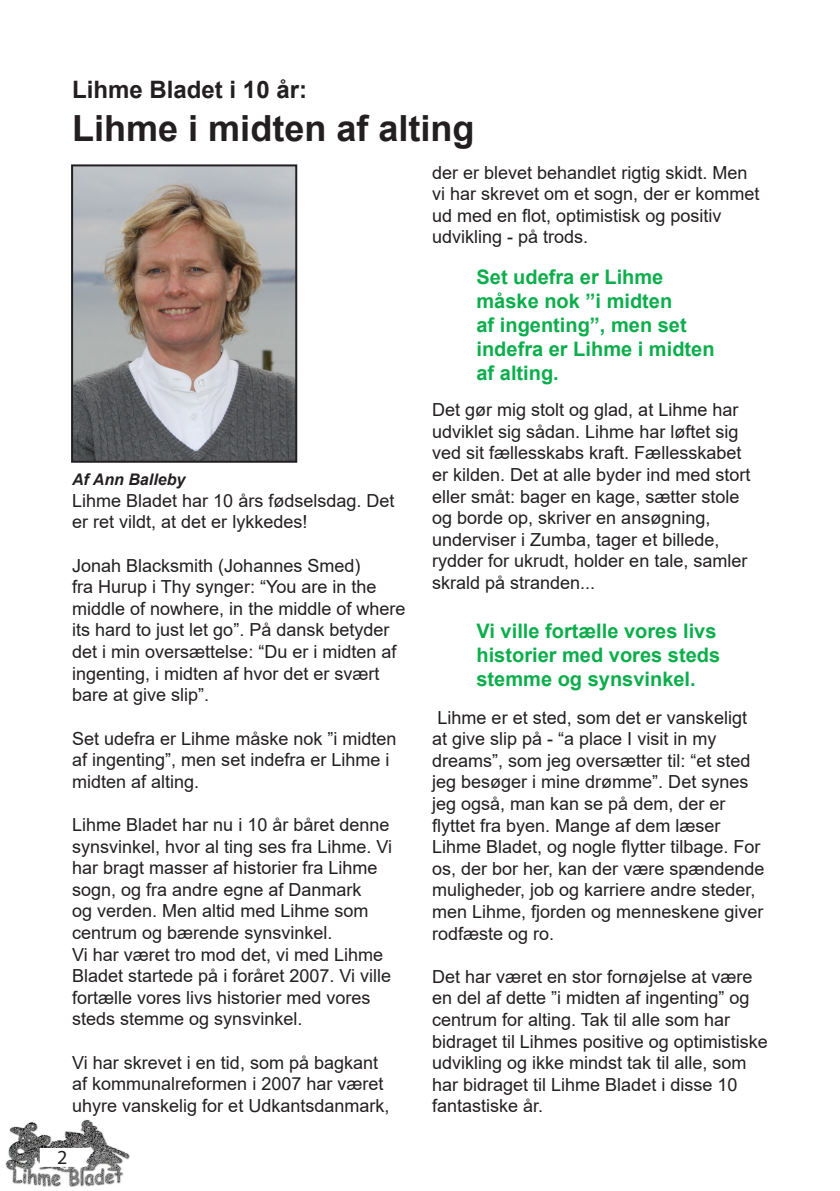
<style>
.page{position:relative;width:840px;height:1191px;background:#fff}
.page>*{position:absolute;margin:0;border:0;box-sizing:border-box;transform-origin:0 0}
.t1{font:700 36px "Arial";color:#231f20}
.t2{font:700 24px "Arial";color:#231f20}
.t3{font:700 20px/24px "Arial";color:#0cae4c}
.t4{font:20px "Myriad Pro";color:#231f20}
.t5{font:18px/21.6px "Arial";color:#231f20}
.t6{font:italic 700 16px "Arial";color:#231f20}
</style>
<div class="page">
<img style="left:5px;top:1119px;width:125px;height:68px">
<div style="left:41px;top:1149px;width:42px;height:16px;background:#fff"></div>
<div style="left:82px;top:1147px;width:7px;height:10px;background:#fff;border:2px solid #fff"></div>
<img style="left:74px;top:167px;width:220px;height:293px">
<div style="left:71px;top:164px;width:226px;height:299px;border:2px solid #231f20"></div>
<p class="t2" style="left:72px;top:73px;width:236px">Lihme Bladet i 10 år:</p>
<p class="t1" style="left:72px;top:103px;width:404px">Lihme i midten af alting</p>
<p class="t5" style="left:432px;top:161px;width:329px">der er blevet behandlet rigtig skidt. Men vi har skrevet om et sogn, der er kommet ud med en flot, optimistisk og positiv udvikling - på trods.</p>
<p class="t6" style="left:72px;top:469px;width:115px">Af Ann Balleby</p>
<p class="t5" style="left:72px;top:489px;width:324px">Lihme Bladet har 10 års fødselsdag. Det er ret vildt, at det er lykkedes!</p>
<p class="t5" style="left:72px;top:554px;width:335px">Jonah Blacksmith (Johannes Smed)<br>fra Hurup i Thy synger: “You are in the middle of nowhere, in the middle of where its hard to just let go”. På dansk betyder det i min oversættelse: “Du er i midten af ingenting, i midten af hvor det er svært bare at give slip”.</p>
<p class="t5" style="left:72px;top:727px;width:326px">Set udefra er Lihme måske nok ”i midten af ingenting”, men set indefra er Lihme i midten af alting.</p>
<p class="t5" style="left:72px;top:813px;width:321px">Lihme Bladet har nu i 10 år båret denne synsvinkel, hvor al ting ses fra Lihme. Vi har bragt masser af historier fra Lihme sogn, og fra andre egne af Danmark<br>og verden. Men altid med Lihme som centrum og bærende synsvinkel.</p>
<p class="t5" style="left:72px;top:943px;width:320px">Vi har været tro mod det, vi med Lihme Bladet startede på i foråret 2007. Vi ville fortælle vores livs historier med vores steds stemme og synsvinkel.</p>
<p class="t5" style="left:72px;top:1051px;width:319px">Vi har skrevet i en tid, som på bagkant af kommunalreformen i 2007 har været uhyre vanskelig for et Udkantsdanmark,</p>
<p class="t4" style="left:57px;top:1144px;width:12px">2</p>
<p class="t3" style="left:476px;top:265px;width:239px">Set udefra er Lihme måske nok ”i midten<br>af ingenting”, men set indefra er Lihme i midten af alting.</p>
<p class="t5" style="left:432px;top:399px;width:320px">Det gør mig stolt og glad, at Lihme har udviklet sig sådan. Lihme har løftet sig ved sit fællesskabs kraft. Fællesskabet er kilden. Det at alle byder ind med stort eller småt: bager en kage, sætter stole og borde op, skriver en ansøgning, underviser i Zumba, tager et billede, rydder for ukrudt, holder en tale, samler skrald på stranden...</p>
<p class="t3" style="left:476px;top:619px;width:245px">Vi ville fortælle vores livs historier med vores steds stemme og synsvinkel.</p>
<p class="t5" style="left:432px;top:706px;width:334px;text-indent:6px">Lihme er et sted, som det er vanskeligt at give slip på - “a place I visit in my dreams”, som jeg oversætter til: “et sted jeg besøger i mine drømme”. Det synes jeg også, man kan se på dem, der er flyttet fra byen. Mange af dem læser Lihme Bladet, og nogle flytter tilbage. For os, der bor her, kan der være spændende muligheder, job og karriere andre steder, men Lihme, fjorden og menneskene giver rodfæste og ro.</p>
<p class="t5" style="left:432px;top:965px;width:337px">Det har været en stor fornøjelse at være en del af dette ”i midten af ingenting” og centrum for alting. Tak til alle som har bidraget til Lihmes positive og optimistiske udvikling og ikke mindst tak til alle, som har bidraget til Lihme Bladet i disse 10 fantastiske år.</p>
</div>
